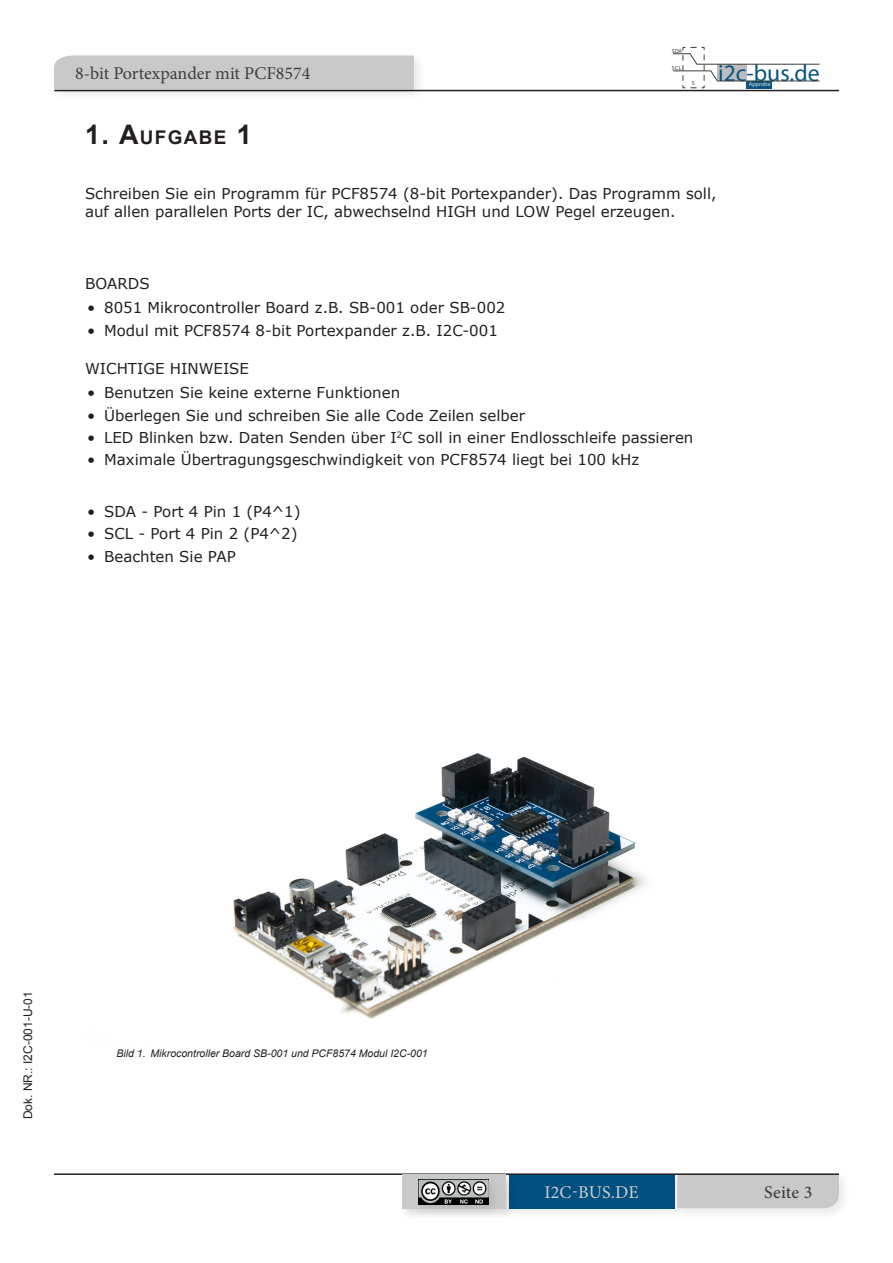
<style>
.page{position:relative;width:893px;height:1263px;background:#fff}
.page>*{position:absolute;margin:0;border:0;box-sizing:border-box;transform-origin:0 0}
.t1{font:23.7px "Myriad Pro";color:#08547d}
.t2{font:700 18.9px "Arial";letter-spacing:.07em;color:#231f20}
.t3{font:18px "Minion Pro";color:#3e3e3f}
.t4{font:18px "Minion Pro";letter-spacing:.01em;color:#cecece}
.t5{font:500 18px "Minion Pro";letter-spacing:.005em;color:#3e3e3f}
.text{font:15px/18px "Verdana";color:#231f20}
.t6{font:12px "Arial";color:#231f20}
.t7{font:italic 10.5px "Arial";color:#231f20}
.t8{font:5.85px "Myriad Pro";letter-spacing:.02em;color:#3e3e3f}
.t9{font:5.85px "Myriad Pro";color:#d9dee5}
.s1{font-size:27px}
</style>
<div class="page">
<div style="left:50px;top:52px;width:376px;height:50px;background:#231f20;opacity:.1"></div>
<div style="left:54px;top:56px;width:360px;height:34px;background:#c9c9c9"></div>
<svg style="left:673px;top:47px;width:147px;height:42px"></svg>
<hr style="left:54px;top:90px;width:785px;height:1px;background:#231f20">
<div style="left:505px;top:1170px;width:182px;height:50px;background:#231f20;opacity:.1"></div>
<div style="left:509px;top:1174px;width:165px;height:34px;background:#00507f"></div>
<div style="left:673px;top:1170px;width:179px;height:51px;background:#231f20;opacity:.1"></div>
<div style="left:677px;top:1175px;width:162px;height:33px;background:#c9c9c9"></div>
<hr style="left:54px;top:1173px;width:785px;height:2px;background:#231f20">
<div style="left:398px;top:1171px;width:120px;height:51px;background:#231f20;opacity:.1"></div>
<div style="left:402px;top:1175px;width:104px;height:34px;background:#c9c9c9"></div>
<div style="left:415px;top:1176px;width:86px;height:40px;background:#231f20;opacity:.1"></div>
<img style="left:419px;top:1180px;width:70px;height:24px">
<img style="left:233px;top:753px;width:413px;height:266px">
<p class="t3" style="left:75px;top:61px;width:237px">8-bit Portexpander mit PCF8574</p>
<p class="t2" style="left:85px;top:125px;width:168px"><span class="s1">1. A</span>UFGABE <span class="s1">1</span></p>
<p class="t8" style="left:672px;top:47px;width:12px">SDA</p>
<p class="t8" style="left:672px;top:64px;width:11px">SCL</p>
<h1 class="t1" style="left:718px;top:59px;width:103px">i2c-bus.de</h1>
<p class="t8" style="left:692px;top:79px;width:4px">S</p>
<p class="t9" style="left:749px;top:81px;width:23px">Approbe</p>
<p class="text" style="left:85px;top:185px;width:633px">Schreiben Sie ein Programm für PCF8574 (8-bit Portexpander). Das Programm soll, auf allen parallelen Ports der IC, abwechselnd HIGH und LOW Pegel erzeugen.</p>
<p class="text" style="left:85px;top:274px;width:66px">BOARDS</p>
<p class="text" style="left:87px;top:299px;width:420px">• 8051 Mikrocontroller Board z.B. SB-001 oder SB-002</p>
<p class="text" style="left:87px;top:321px;width:412px">• Modul mit PCF8574 8-bit Portexpander z.B. I2C-001</p>
<p class="text" style="left:85px;top:359px;width:165px">WICHTIGE HINWEISE</p>
<p class="text" style="left:87px;top:384px;width:315px">• Benutzen Sie keine externe Funktionen</p>
<p class="text" style="left:87px;top:406px;width:440px">• Überlegen Sie und schreiben Sie alle Code Zeilen selber</p>
<p class="text" style="left:87px;top:428px;width:608px">• LED Blinken bzw. Daten Senden über I<sup>2</sup>C soll in einer Endlosschleife passieren</p>
<p class="text" style="left:87px;top:451px;width:554px">• Maximale Übertragungsgeschwindigkeit von PCF8574 liegt bei 100 kHz</p>
<p class="text" style="left:87px;top:502px;width:215px">• SDA - Port 4 Pin 1 (P4^1)</p>
<p class="text" style="left:87px;top:525px;width:212px">• SCL - Port 4 Pin 2 (P4^2)</p>
<p class="text" style="left:87px;top:547px;width:150px">• Beachten Sie PAP</p>
<p class="t6" style="left:20px;top:1119px;width:130px;rotate:-90deg">Dok. NR.: I2C-001-U-01</p>
<p class="t7" style="left:117px;top:1047px;width:313px">Bild 1. Mikrocontroller Board SB-001 und PCF8574 Modul I2C-001</p>
<p class="t4" style="left:544px;top:1180px;width:96px">I2C-BUS.DE</p>
<p class="t5" style="left:764px;top:1180px;width:50px">Seite 3</p>
</div>
